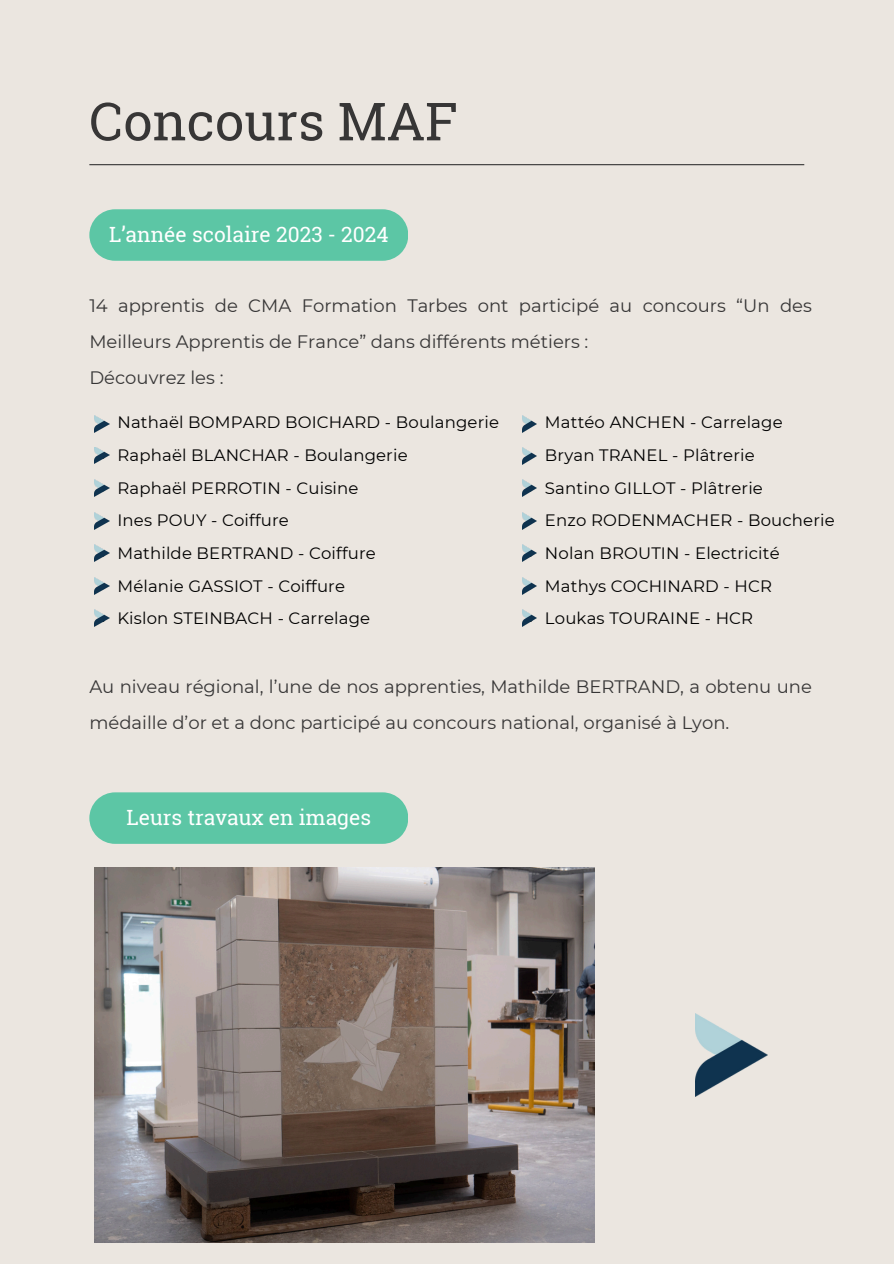
<style>
.page{position:relative;width:894px;height:1264px;background:#fff}
.page>*{position:absolute;margin:0;border:0;box-sizing:border-box;transform-origin:0 0}
.t1{font:52.5px "Roboto Slab";color:#373636}
.t2{font:21px "Roboto Slab";color:#fff}
.t3{font:18px/36px "Montserrat";color:#373636}
.t4{font:16.5px "Montserrat";letter-spacing:.01em;color:#000}
</style>
<div class="page">
<div style="left:0;top:0;width:893px;height:1263px;background:#ebe6e0"></div>
<hr style="left:89px;top:164px;width:715px;height:1px;background:#373636">
<svg style="left:89px;top:209px;width:319px;height:52px;background:#62c7a7"></svg>
<img style="left:95px;top:416px;width:14px;height:16px">
<img style="left:95px;top:447px;width:14px;height:17px">
<img style="left:95px;top:480px;width:14px;height:16px">
<img style="left:95px;top:512px;width:14px;height:17px">
<img style="left:95px;top:545px;width:14px;height:16px">
<img style="left:95px;top:577px;width:14px;height:17px">
<img style="left:95px;top:610px;width:14px;height:17px">
<img style="left:522px;top:610px;width:14px;height:17px">
<img style="left:522px;top:577px;width:14px;height:17px">
<img style="left:522px;top:545px;width:14px;height:16px">
<img style="left:522px;top:512px;width:14px;height:17px">
<img style="left:522px;top:480px;width:14px;height:16px">
<img style="left:522px;top:447px;width:14px;height:17px">
<img style="left:522px;top:416px;width:14px;height:16px">
<div style="left:89px;top:792px;width:319px;height:51px;background:#5cc6a5"></div>
<img style="left:95px;top:867px;width:499px;height:375px">
<img style="left:695px;top:1013px;width:72px;height:83px">
<h2 class="t1" style="left:89px;top:85px;width:370px">Concours MAF</h2>
<h1 class="t2" style="left:109px;top:220px;width:281px">L’année scolaire 2023 - 2024</h1>
<p class="t3" style="left:89px;top:287px;width:723px">14 apprentis de CMA Formation Tarbes ont participé au concours “Un des<br>Meilleurs Apprentis de France” dans différents métiers :</p>
<p class="t3" style="left:89px;top:359px;width:136px">Découvrez les :</p>
<h2 class="t4" style="left:117px;top:412px;width:383px">Nathaël BOMPARD BOICHARD - Boulangerie</h2>
<p class="t4" style="left:117px;top:445px;width:292px">Raphaël BLANCHAR - Boulangerie</p>
<p class="t4" style="left:117px;top:478px;width:242px">Raphaël PERROTIN - Cuisine</p>
<p class="t4" style="left:117px;top:510px;width:173px">Ines POUY - Coiffure</p>
<p class="t4" style="left:117px;top:543px;width:260px">Mathilde BERTRAND - Coiffure</p>
<p class="t4" style="left:117px;top:575px;width:229px">Mélanie GASSIOT - Coiffure</p>
<p class="t4" style="left:117px;top:608px;width:254px">Kislon STEINBACH - Carrelage</p>
<p class="t4" style="left:545px;top:412px;width:239px">Mattéo ANCHEN - Carrelage</p>
<p class="t4" style="left:545px;top:445px;width:211px">Bryan TRANEL - Plâtrerie</p>
<p class="t4" style="left:545px;top:478px;width:219px">Santino GILLOT - Plâtrerie</p>
<p class="t4" style="left:545px;top:510px;width:291px">Enzo RODENMACHER - Boucherie</p>
<p class="t4" style="left:545px;top:543px;width:236px">Nolan BROUTIN - Electricité</p>
<p class="t4" style="left:545px;top:575px;width:228px">Mathys COCHINARD - HCR</p>
<p class="t4" style="left:545px;top:608px;width:210px">Loukas TOURAINE - HCR</p>
<p class="t3" style="left:89px;top:668px;width:723px">Au niveau régional, l’une de nos apprenties, Mathilde BERTRAND, a obtenu une médaille d’or et a donc participé au concours national, organisé à Lyon.</p>
<p class="t2" style="left:126px;top:803px;width:246px">Leurs travaux en images</p>
</div>
